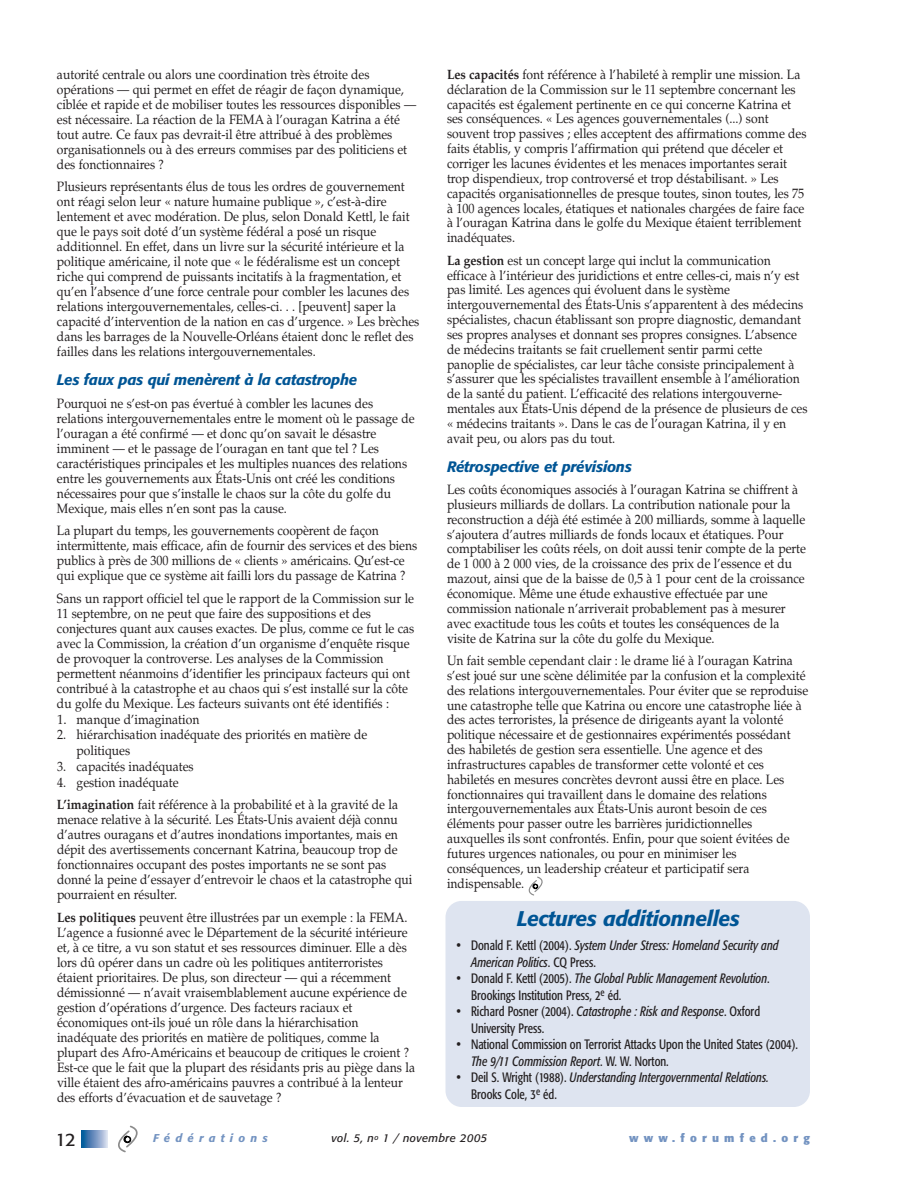
<style>
.page{position:relative;width:918px;height:1188px;background:#fff}
.page>*{position:absolute;margin:0;border:0;box-sizing:border-box;transform-origin:0 0}
.t1{font:italic 500 21px "Formata";letter-spacing:-.02em;color:#005595}
.t2{font:18px "Formata";color:#231f20}
.t3{font:italic 500 15px "Formata";letter-spacing:-.02em;color:#005595}
.t4{font:13.5px/15px "Palatino";color:#231f20;scale:.9 1}
.t5{font:condensed 13.5px/16.5px "Formata";color:#231f20;scale:.9 1}
.t6{font:italic condensed 13.5px/16.5px "Formata";color:#231f20;scale:.9 1}
.t7{font:13.5px "Palatino";color:#231f20;scale:.95 1}
.t8{font:italic 11.25px "Formata";letter-spacing:.03em;color:#231f20}
.t9{font:700 11.25px "Formata";letter-spacing:.465em;color:#7393c1}
.t10{font:italic 500 11.25px "Formata";letter-spacing:.465em;color:#7393c1}
.s1{font-weight:700}
.s2{font-style:normal;font-size:14.25px}
.s3{font-style:normal}
.s4{font-size:14.25px}
.s5{font-style:italic}
</style>
<div class="page">
<svg style="left:81px;top:1130px;width:27px;height:18px"></svg>
<svg style="left:118px;top:1125px;width:20px;height:28px"></svg>
<svg style="left:528px;top:876px;width:15px;height:20px"></svg>
<div style="left:446px;top:901px;width:364px;height:206px;background:#dee4f0;border-radius:16px"></div>
<p class="t4" style="left:57px;top:68px;width:401px">autorité centrale ou alors une coordination très étroite des opérations — qui permet en effet de réagir de façon dynamique, ciblée et rapide et de mobiliser toutes les ressources disponibles — est nécessaire. La réaction de la FEMA à l’ouragan Katrina a été tout autre. Ce faux pas devrait-il être attribué à des problèmes organisationnels ou à des erreurs commises par des politiciens et des fonctionnaires ?</p>
<p class="t4" style="left:57px;top:181px;width:404px">Plusieurs représentants élus de tous les ordres de gouvernement ont réagi selon leur « nature humaine publique », c’est-à-dire lentement et avec modération. De plus, selon Donald Kettl, le fait que le pays soit doté d’un système fédéral a posé un risque additionnel. En effet, dans un livre sur la sécurité intérieure et la politique américaine, il note que « le fédéralisme est un concept riche qui comprend de puissants incitatifs à la fragmentation, et qu’en l’absence d’une force centrale pour combler les lacunes des relations intergouvernementales, celles-ci. . . [peuvent] saper la capacité d’intervention de la nation en cas d’urgence. » Les brèches dans les barrages de la Nouvelle-Orléans étaient donc le reflet des failles dans les relations intergouvernementales.</p>
<p class="t3" style="left:57px;top:373px;width:302px">Les faux pas qui menèrent à la catastrophe</p>
<p class="t4" style="left:57px;top:397px;width:399px">Pourquoi ne s’est-on pas évertué à combler les lacunes des relations intergouvernementales entre le moment où le passage de l’ouragan a été confirmé — et donc qu’on savait le désastre imminent — et le passage de l’ouragan en tant que tel ? Les caractéristiques principales et les multiples nuances des relations entre les gouvernements aux États-Unis ont créé les conditions nécessaires pour que s’installe le chaos sur la côte du golfe du Mexique, mais elles n’en sont pas la cause.</p>
<p class="t4" style="left:57px;top:525px;width:402px">La plupart du temps, les gouvernements coopèrent de façon intermittente, mais efficace, afin de fournir des services et des biens publics à près de 300 millions de « clients » américains. Qu’est-ce qui explique que ce système ait failli lors du passage de Katrina ?</p>
<p class="t4" style="left:57px;top:592px;width:399px">Sans un rapport officiel tel que le rapport de la Commission sur le 11 septembre, on ne peut que faire des suppositions et des conjectures quant aux causes exactes. De plus, comme ce fut le cas avec la Commission, la création d’un organisme d’enquête risque de provoquer la controverse. Les analyses de la Commission permettent néanmoins d’identifier les principaux facteurs qui ont contribué à la catastrophe et au chaos qui s’est installé sur la côte du golfe du Mexique. Les facteurs suivants ont été identifiés :</p>
<p class="t7" style="left:57px;top:714px;width:151px">1. manque d’imagination</p>
<p class="t4" style="left:77px;top:729px;width:325px;line-height:15.8px;text-indent:-19px">2. hiérarchisation inadéquate des priorités en matière de politiques</p>
<p class="t4" style="left:57px;top:760px;width:153px">3. capacités inadéquates</p>
<p class="t4" style="left:57px;top:772px;width:380px;line-height:22.5px">4. gestion inadéquate<br><span class="s1">L’imagination</span> fait référence à la probabilité et à la gravité de la</p>
<p class="t4" style="left:57px;top:814px;width:396px">menace relative à la sécurité. Les États-Unis avaient déjà connu d’autres ouragans et d’autres inondations importantes, mais en dépit des avertissements concernant Katrina, beaucoup trop de fonctionnaires occupant des postes importants ne se sont pas donné la peine d’essayer d’entrevoir le chaos et la catastrophe qui pourraient en résulter.</p>
<p class="t4" style="left:57px;top:911px;width:399px"><span class="s1">Les politiques</span> peuvent être illustrées par un exemple : la FEMA.<br>L’agence a fusionné avec le Département de la sécurité intérieure et, à ce titre, a vu son statut et ses ressources diminuer. Elle a dès lors dû opérer dans un cadre où les politiques antiterroristes étaient prioritaires. De plus, son directeur — qui a récemment démissionné — n’avait vraisemblablement aucune expérience de gestion d’opérations d’urgence. Des facteurs raciaux et économiques ont-ils joué un rôle dans la hiérarchisation inadéquate des priorités en matière de politiques, comme la plupart des Afro-Américains et beaucoup de critiques le croient ?<br>Est-ce que le fait que la plupart des résidants pris au piège dans la ville étaient des afro-américains pauvres a contribué à la lenteur des efforts d’évacuation et de sauvetage ?</p>
<p class="t4" style="left:447px;top:68px;width:401px"><span class="s1">Les capacités</span> font référence à l’habileté à remplir une mission. La déclaration de la Commission sur le 11 septembre concernant les capacités est également pertinente en ce qui concerne Katrina et ses conséquences. « Les agences gouvernementales (...) sont souvent trop passives ; elles acceptent des affirmations comme des faits établis, y compris l’affirmation qui prétend que déceler et corriger les lacunes évidentes et les menaces importantes serait trop dispendieux, trop controversé et trop déstabilisant. » Les capacités organisationnelles de presque toutes, sinon toutes, les 75 à 100 agences locales, étatiques et nationales chargées de faire face à l’ouragan Katrina dans le golfe du Mexique étaient terriblement inadéquates.</p>
<p class="t4" style="left:447px;top:254px;width:402px"><span class="s1">La gestion</span> est un concept large qui inclut la communication efficace à l’intérieur des juridictions et entre celles-ci, mais n’y est pas limité. Les agences qui évoluent dans le système intergouvernemental des États-Unis s’apparentent à des médecins spécialistes, chacun établissant son propre diagnostic, demandant ses propres analyses et donnant ses propres consignes. L’absence de médecins traitants se fait cruellement sentir parmi cette panoplie de spécialistes, car leur tâche consiste principalement à s’assurer que les spécialistes travaillent ensemble à l’amélioration de la santé du patient. L’efficacité des relations intergouverne&shy;mentales aux États-Unis dépend de la présence de plusieurs de ces « médecins traitants ». Dans le cas de l’ouragan Katrina, il y en avait peu, ou alors pas du tout.</p>
<p class="t3" style="left:447px;top:460px;width:186px">Rétrospective et prévisions</p>
<p class="t4" style="left:447px;top:484px;width:400px">Les coûts économiques associés à l’ouragan Katrina se chiffrent à plusieurs milliards de dollars. La contribution nationale pour la reconstruction a déjà été estimée à 200 milliards, somme à laquelle s’ajoutera d’autres milliards de fonds locaux et étatiques. Pour comptabiliser les coûts réels, on doit aussi tenir compte de la perte de 1 000 à 2 000 vies, de la croissance des prix de l’essence et du mazout, ainsi que de la baisse de 0,5 à 1 pour cent de la croissance économique. Même une étude exhaustive effectuée par une commission nationale n’arriverait probablement pas à mesurer avec exactitude tous les coûts et toutes les conséquences de la visite de Katrina sur la côte du golfe du Mexique.</p>
<p class="t4" style="left:447px;top:654px;width:403px">Un fait semble cependant clair : le drame lié à l’ouragan Katrina s’est joué sur une scène délimitée par la confusion et la complexité des relations intergouvernementales. Pour éviter que se reproduise une catastrophe telle que Katrina ou encore une catastrophe liée à des actes terroristes, la présence de dirigeants ayant la volonté politique nécessaire et de gestionnaires expérimentés possédant des habiletés de gestion sera essentielle. Une agence et des infrastructures capables de transformer cette volonté et ces habiletés en mesures concrètes devront aussi être en place. Les fonctionnaires qui travaillent dans le domaine des relations intergouvernementales aux États-Unis auront besoin de ces éléments pour passer outre les barrières juridictionnelles auxquelles ils sont confrontés. Enfin, pour que soient évitées de futures urgences nationales, ou pour en minimiser les conséquences, un leadership créateur et participatif sera indispensable.</p>
<h1 class="t1" style="left:517px;top:909px;width:224px">Lectures additionnelles</h1>
<p class="t6" style="left:471px;top:938px;width:343px;text-indent:-14px"><span class="s2">•</span> <span class="s3">Donald F. Kettl (2004).</span> System Under Stress: Homeland Security and<br>American Politics<span class="s3">. CQ Press.</span></p>
<p class="t5" style="left:471px;top:971px;width:333px;text-indent:-14px"><span class="s4">•</span> Donald F. Kettl (2005). <span class="s5">The Global Public Management Revolution</span>.<br>Brookings Institution Press, 2<sup>e</sup> éd.</p>
<p class="t5" style="left:471px;top:1004px;width:323px;text-indent:-14px"><span class="s4">•</span> Richard Posner (2004). <span class="s5">Catastrophe : Risk and Response</span>. Oxford<br>University Press.</p>
<p class="t5" style="left:471px;top:1037px;width:365px;text-indent:-14px"><span class="s4">•</span> National Commission on Terrorist Attacks Upon the United States (2004).<br><span class="s5">The 9/11 Commission Report</span>. W. W. Norton.</p>
<p class="t6" style="left:471px;top:1070px;width:332px;text-indent:-14px"><span class="s2">•</span> <span class="s3">Deil S. Wright (1988).</span> Understanding Intergovernmental Relations.<br><span class="s3">Brooks Cole, 3</span><sup>e</sup> <span class="s3">éd.</span></p>
<h2 class="t2" style="left:55px;top:1132px;width:22px">12</h2>
<p class="t10" style="left:153px;top:1133px;width:116px">Fédérations</p>
<p class="t8" style="left:332px;top:1133px;width:157px">vol. 5, n<sup>o</sup> 1 / novembre 2005</p>
<p class="t9" style="left:629px;top:1133px;width:182px">www.forumfed.org</p>
</div>
